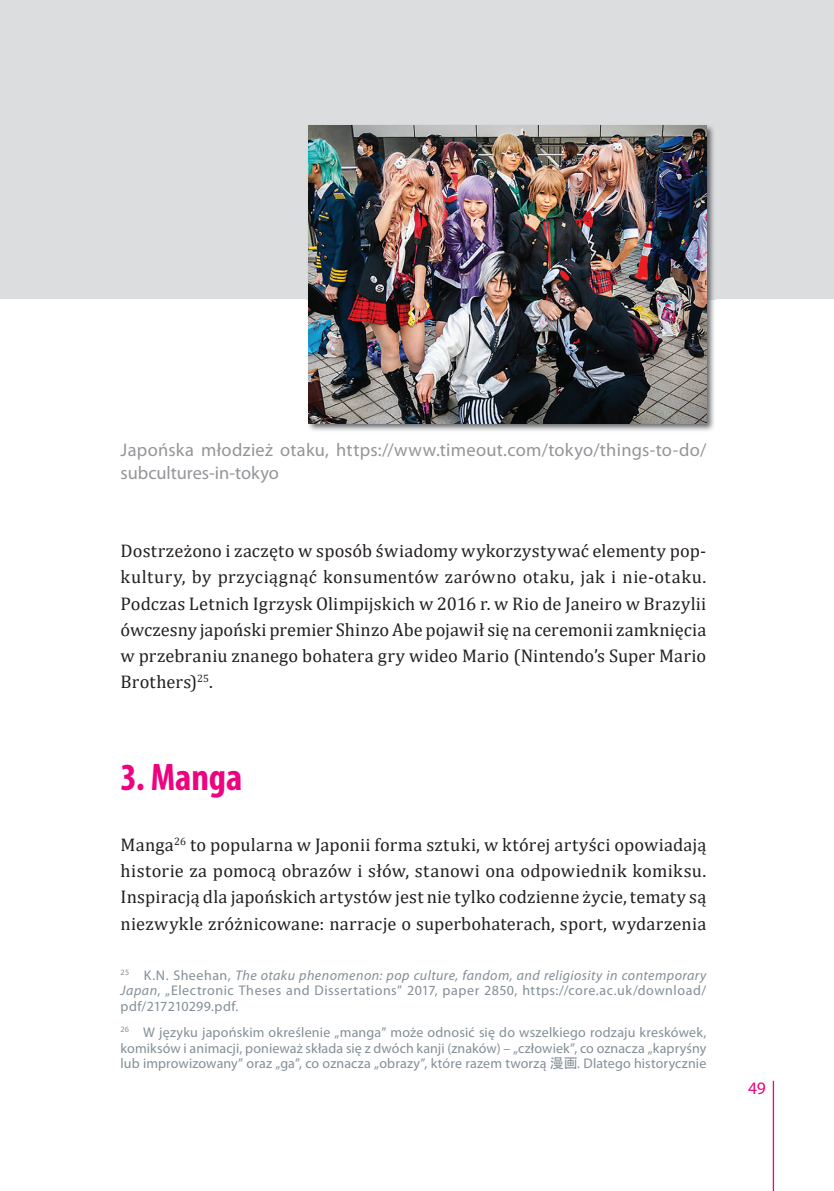
<style>
.page{position:relative;width:834px;height:1191px;background:#fff}
.page>*{position:absolute;margin:0;border:0;box-sizing:border-box;transform-origin:0 0}
.t1{font:700 condensed 38.5px "Myriad Pro";letter-spacing:-.005em;color:#ed0280}
.t2{font:18.38px/26.2px "Cambria";letter-spacing:.005em;color:#231f20;text-align:justify}
.t3{font:18.38px/22.8px "Myriad Pro";letter-spacing:.015em;color:#939598}
.t4{font:17.5px "Myriad Pro";color:#ed0280}
.t5{font:14px/15.8px "Myriad Pro";letter-spacing:.02em;color:#828f96;text-align:justify}
.s1{font-style:italic}
.s2{font-family:"MS Gothic"}
</style>
<div class="page">
<div style="left:0;top:0;width:833px;height:299px;background:#dcdddf"></div>
<hr style="left:772px;top:1080px;width:1px;height:111px;background:#ed0280">
<img style="left:306px;top:125px;width:409px;height:306px">
<img style="left:309px;top:125px;width:397px;height:298px">
<p class="t3" style="left:121px;top:440px;width:587px">Japońska młodzież otaku, https://www.timeout.com/tokyo/things-to-do/ subcultures-in-tokyo</p>
<p class="t2" style="left:121px;top:537px;width:587px">Dostrzeżono i zaczęto w sposób świadomy wykorzystywać elementy pop&shy;kultury, by przyciągnąć konsumentów zarówno otaku, jak i nie-otaku.<br>Podczas Letnich Igrzysk Olimpijskich w 2016 r. w Rio de Janeiro w Brazylii ówczesny japoński premier Shinzo Abe pojawił się na ceremonii zamknięcia w przebraniu znanego bohatera gry wideo Mario (Nintendo’s Super Mario Brothers)<sup>25</sup>.</p>
<h1 class="t1" style="left:121px;top:763px;width:123px">3. Manga</h1>
<p class="t2" style="left:121px;top:831px;width:587px">Manga<sup>26</sup> to popularna w Japonii forma sztuki, w której artyści opowiadają historie za pomocą obrazów i słów, stanowi ona odpowiednik komiksu.<br>Inspiracją dla japońskich artystów jest nie tylko codzienne życie, tematy są niezwykle zróżnicowane: narracje o superbohaterach, sport, wydarzenia</p>
<p class="t5" style="left:121px;top:968px;width:587px"><sup>25</sup> K.N. Sheehan, <span class="s1">The otaku phenomenon: pop culture, fandom, and religiosity in contemporary Japan</span>, „Electronic Theses and Dissertations” 2017, paper 2850, https://core.ac.uk/download/ pdf/217210299.pdf.</p>
<p class="t5" style="left:121px;top:1025px;width:587px"><sup>26</sup> W języku japońskim określenie „manga” może odnosić się do wszelkiego rodzaju kreskówek, komiksów i animacji, ponieważ składa się z dwóch kanji (znaków) – „człowiek”, co oznacza „kapryśny lub improwizowany” oraz „ga”, co oznacza „obrazy”, które razem tworzą <span class="s2">漫画</span>. Dlatego historycznie</p>
<p class="t4" style="left:747px;top:1081px;width:19px">49</p>
</div>
